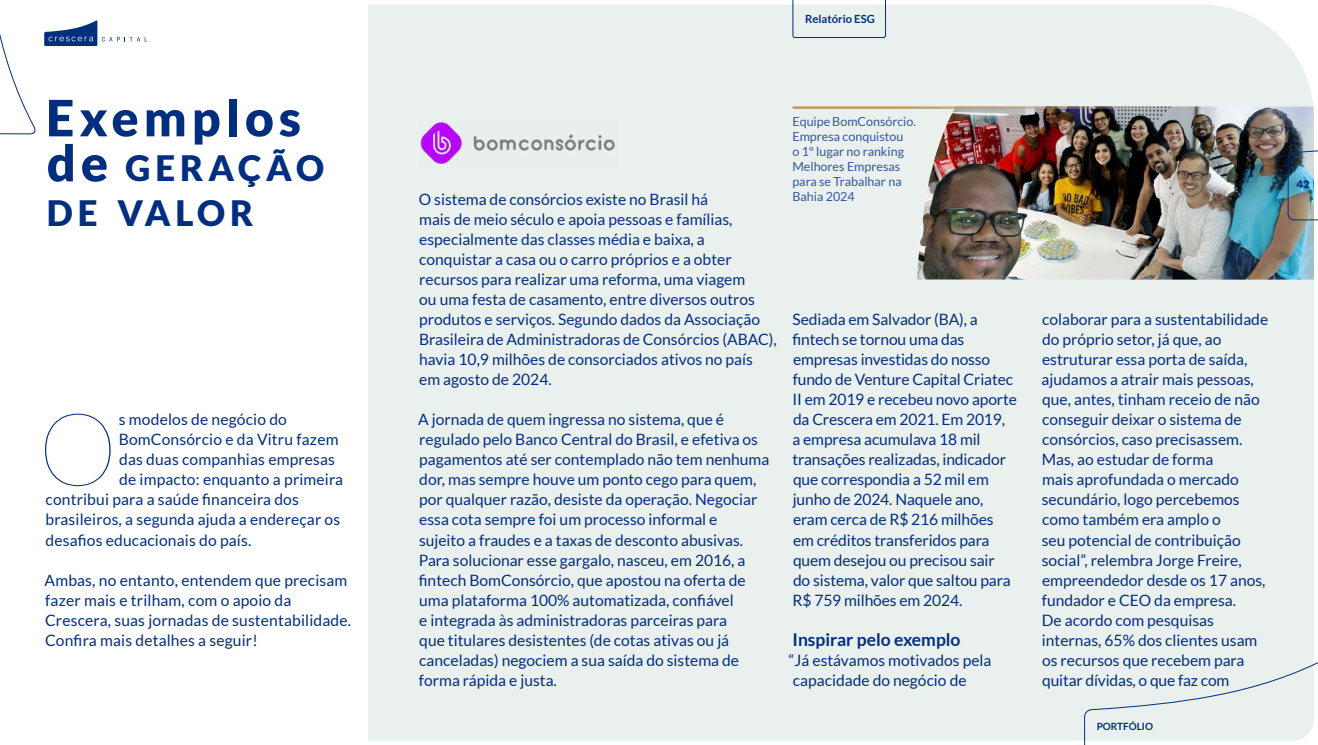
<style>
.page{position:relative;width:1318px;height:745px;background:#fff}
.page>*{position:absolute;margin:0;border:0;box-sizing:border-box;transform-origin:0 0}
.t1{font:100 101.38px "Lato";color:#022e80}
.t2{font:900 50px "Lato";letter-spacing:.1em;color:#022e80}
.t3{font:900 35px/45px "Lato";letter-spacing:.145em;color:#022e80}
.t4{font:700 17.5px "Lato";color:#022e80}
.t5{font:15.62px/20px "Lato";color:#022e80}
.t6{font:12.5px/15px "Lato";color:#35589a}
.t7{font:700 11.25px "Lato";color:#022e80}
.t8{font:11.25px "Work Sans";color:#022e80}
.t9{font:700 10px "Lato";color:#022e80}
.s1{font-size:50px}
</style>
<div class="page">
<div style="left:369px;top:4px;width:918px;height:736px;background:#eaf0ed"></div>
<img style="left:917px;top:109px;width:370px;height:170px">
<img style="left:419px;top:120px;width:198px;height:46px">
<svg style="left:0;top:34px;width:36px;height:101px"></svg>
<hr style="left:792px;top:106px;width:521px;height:3px;background:#c2986a">
<svg style="left:44px;top:20px;width:103px;height:26px"></svg>
<img style="left:1287px;top:45px;width:31px;height:325px">
<div style="left:1083px;top:370px;width:235px;height:374px;background:#eaf0ed"></div>
<svg style="left:792px;top:0;width:94px;height:38px;background:#e1e8e9"></svg>
<h2 class="t2" style="left:46px;top:89px;width:256px">Exemplos</h2>
<h3 class="t3" style="left:47px;top:145px;width:279px"><span class="s1">de</span> GERAÇÃO<br>DE VALOR</h3>
<h1 class="t1" style="left:37px;top:396px;width:82px">O</h1>
<p class="t5" style="left:119px;top:409px;width:170px">s modelos de negócio do</p>
<p class="t5" style="left:119px;top:429px;width:221px">BomConsórcio e da Vitru fazem</p>
<p class="t5" style="left:119px;top:449px;width:217px">das duas companhias empresas</p>
<p class="t5" style="left:119px;top:469px;width:226px">de impacto: enquanto a primeira</p>
<p class="t5" style="left:46px;top:489px;width:255px">contribui para a saúde financeira dos</p>
<p class="t5" style="left:45px;top:509px;width:296px">brasileiros, a segunda ajuda a endereçar os</p>
<p class="t5" style="left:46px;top:529px;width:207px">desafios educacionais do país.</p>
<p class="t5" style="left:45px;top:569px;width:308px">Ambas, no entanto, entendem que precisam fazer mais e trilham, com o apoio da Crescera, suas jornadas de sustentabilidade.<br>Confira mais detalhes a seguir!</p>
<p class="t7" style="left:805px;top:13px;width:71px">Relatório ESG</p>
<p class="t5" style="left:419px;top:189px;width:359px">O sistema de consórcios existe no Brasil há<br>mais de meio século e apoia pessoas e famílias, especialmente das classes média e baixa, a conquistar a casa ou o carro próprios e a obter recursos para realizar uma reforma, uma viagem<br>ou uma festa de casamento, entre diversos outros produtos e serviços. Segundo dados da Associação Brasileira de Administradoras de Consórcios (ABAC), havia 10,9 milhões de consorciados ativos no país em agosto de 2024.</p>
<p class="t5" style="left:418px;top:409px;width:353px">A jornada de quem ingressa no sistema, que é regulado pelo Banco Central do Brasil, e efetiva os pagamentos até ser contemplado não tem nenhuma dor, mas sempre houve um ponto cego para quem, por qualquer razão, desiste da operação. Negociar essa cota sempre foi um processo informal e<br>sujeito a fraudes e a taxas de desconto abusivas.<br>Para solucionar esse gargalo, nasceu, em 2016, a fintech BomConsórcio, que apostou na oferta de uma plataforma 100% automatizada, confiável<br>e integrada às administradoras parceiras para<br>que titulares desistentes (de cotas ativas ou já canceladas) negociem a sua saída do sistema de forma rápida e justa.</p>
<p class="t6" style="left:792px;top:114px;width:125px">Equipe BomConsórcio.<br>Empresa conquistou<br>o 1º lugar no ranking<br>Melhores Empresas para se Trabalhar na<br>Bahia 2024</p>
<p class="t5" style="left:792px;top:309px;width:226px">Sediada em Salvador (BA), a fintech se tornou uma das empresas investidas do nosso fundo de Venture Capital Criatec<br>II em 2019 e recebeu novo aporte da Crescera em 2021. Em 2019,<br>a empresa acumulava 18 mil transações realizadas, indicador que correspondia a 52 mil em junho de 2024. Naquele ano, eram cerca de R$ 216 milhões em créditos transferidos para quem desejou ou precisou sair<br>do sistema, valor que saltou para<br>R$ 759 milhões em 2024.</p>
<p class="t4" style="left:792px;top:629px;width:170px">I nspirar pelo exemplo</p>
<p class="t5" style="left:789px;top:649px;width:204px">“Já estávamos motivados pela capacidade do negócio de</p>
<p class="t5" style="left:1041px;top:309px;width:228px">colaborar para a sustentabilidade do próprio setor, já que, ao estruturar essa porta de saída, ajudamos a atrair mais pessoas, que, antes, tinham receio de não conseguir deixar o sistema de consórcios, caso precisassem.<br>Mas, ao estudar de forma<br>mais aprofundada o mercado secundário, logo percebemos como também era amplo o<br>seu potencial de contribuição social”, relembra Jorge Freire, empreendedor desde os 17 anos, fundador e CEO da empresa.<br>De acordo com pesquisas internas, 65% dos clientes usam os recursos que recebem para quitar dívidas, o que faz com</p>
<p class="t9" style="left:1096px;top:720px;width:58px">Portfólio</p>
<p class="t8" style="left:1296px;top:176px;width:15px">42</p>
</div>
